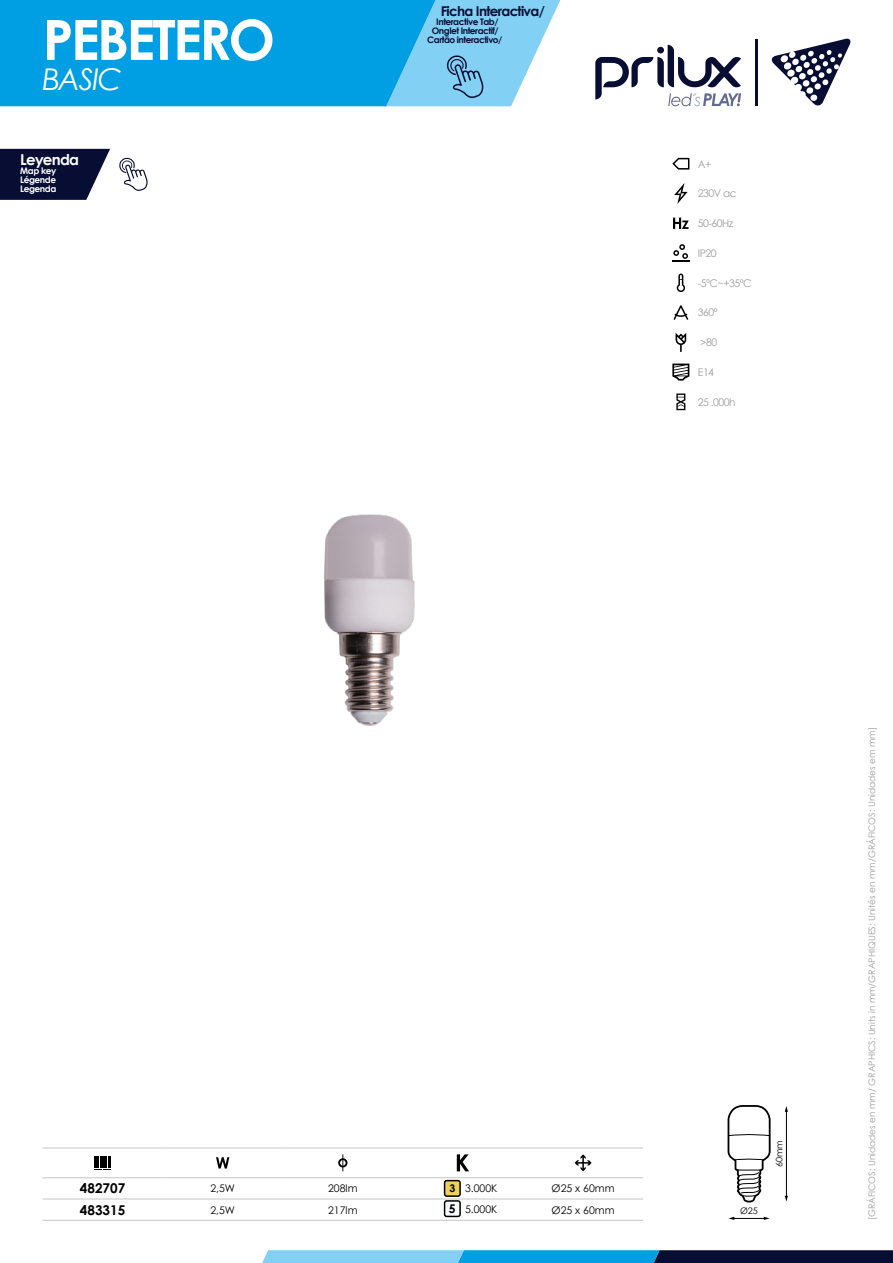
<style>
.page{position:relative;width:893px;height:1263px;background:#fff}
.page>*{position:absolute;margin:0;border:0;box-sizing:border-box;transform-origin:0 0}
.t1{font:700 55.5px "Century Gothic";letter-spacing:-.05em;color:#fff}
.t2{font:italic 30px "Century Gothic";letter-spacing:-.05em;color:#fff}
.t3{font:700 15px "Century Gothic";letter-spacing:-.05em;color:#fff}
.t4{font:700 13.5px "Century Gothic";letter-spacing:-.05em;color:#070d33}
.t5{font:700 13.5px "Century Gothic";color:#000}
.t6{font:10.5px "Century Gothic";color:#000}
.t7{font:10.5px "Century Gothic";letter-spacing:-.05em;color:#9d9d9c}
.t8{font:9px "Century Gothic";color:#9d9d9c}
.t9{font:700 9px/9px "Century Gothic";letter-spacing:-.05em;color:#070d33;text-align:center}
.t10{font:700 9px/9px "Century Gothic";letter-spacing:-.05em;color:#fff;text-align:justify}
.t11{font:9px "Century Gothic";color:#000}
.s1{font-weight:700}
.s2{font-weight:700;font-size:12px}
</style>
<div class="page">
<div style="left:0;top:0;width:386px;height:106px;background:#009fe3"></div>
<svg style="left:262px;top:1250px;width:631px;height:13px;background:#307aa8"></svg>
<hr style="left:755px;top:39px;width:2px;height:67px;background:#070d33">
<svg style="left:771px;top:39px;width:80px;height:67px"></svg>
<svg style="left:595px;top:45px;width:146px;height:61px"></svg>
<svg style="left:0;top:149px;width:110px;height:51px;background:#222749"></svg>
<svg style="left:386px;top:0;width:174px;height:106px;background:#7eccf0"></svg>
<svg style="left:119px;top:157px;width:29px;height:34px"></svg>
<svg style="left:672px;top:158px;width:17px;height:12px"></svg>
<svg style="left:674px;top:183px;width:14px;height:21px"></svg>
<svg style="left:673px;top:218px;width:16px;height:11px"></svg>
<svg style="left:672px;top:244px;width:17px;height:18px"></svg>
<svg style="left:677px;top:274px;width:8px;height:18px"></svg>
<svg style="left:673px;top:305px;width:15px;height:15px"></svg>
<svg style="left:676px;top:333px;width:10px;height:19px"></svg>
<svg style="left:672px;top:364px;width:17px;height:17px"></svg>
<svg style="left:676px;top:393px;width:9px;height:17px"></svg>
<hr style="left:403px;top:1199px;width:60px;height:1px;background:#c6c6c6">
<hr style="left:463px;top:1199px;width:60px;height:1px;background:#c6c6c6">
<hr style="left:403px;top:1220px;width:60px;height:1px;background:#c6c6c6">
<hr style="left:463px;top:1220px;width:60px;height:1px;background:#c6c6c6">
<hr style="left:43px;top:1148px;width:120px;height:1px;background:#c6c6c6">
<hr style="left:163px;top:1148px;width:120px;height:1px;background:#c6c6c6">
<hr style="left:283px;top:1148px;width:120px;height:1px;background:#c6c6c6">
<hr style="left:403px;top:1148px;width:60px;height:1px;background:#c6c6c6">
<hr style="left:463px;top:1148px;width:60px;height:1px;background:#c6c6c6">
<hr style="left:523px;top:1148px;width:120px;height:1px;background:#c6c6c6">
<hr style="left:43px;top:1177px;width:120px;height:1px;background:#c6c6c6">
<hr style="left:163px;top:1177px;width:120px;height:1px;background:#c6c6c6">
<hr style="left:283px;top:1177px;width:120px;height:1px;background:#c6c6c6">
<hr style="left:403px;top:1177px;width:60px;height:1px;background:#c6c6c6">
<hr style="left:463px;top:1177px;width:60px;height:1px;background:#c6c6c6">
<hr style="left:523px;top:1177px;width:120px;height:1px;background:#c6c6c6">
<hr style="left:43px;top:1199px;width:120px;height:1px;background:#c6c6c6">
<hr style="left:163px;top:1199px;width:120px;height:1px;background:#c6c6c6">
<hr style="left:283px;top:1199px;width:120px;height:1px;background:#c6c6c6">
<hr style="left:523px;top:1199px;width:120px;height:1px;background:#c6c6c6">
<hr style="left:43px;top:1220px;width:120px;height:1px;background:#c6c6c6">
<hr style="left:163px;top:1220px;width:120px;height:1px;background:#c6c6c6">
<hr style="left:283px;top:1220px;width:120px;height:1px;background:#c6c6c6">
<hr style="left:523px;top:1220px;width:120px;height:1px;background:#c6c6c6">
<svg style="left:94px;top:1156px;width:17px;height:14px"></svg>
<svg style="left:216px;top:1157px;width:13px;height:11px"></svg>
<svg style="left:338px;top:1154px;width:9px;height:17px"></svg>
<svg style="left:457px;top:1154px;width:12px;height:17px"></svg>
<svg style="left:575px;top:1154px;width:17px;height:17px"></svg>
<div style="left:445px;top:1180px;width:15px;height:16px;background:#efd159;border-radius:2px"></div>
<div style="left:444px;top:1180px;width:17px;height:17px;border:2px solid #000;border-radius:2px"></div>
<div style="left:445px;top:1201px;width:15px;height:15px;background:#f9fcff;border-radius:2px"></div>
<div style="left:444px;top:1200px;width:17px;height:17px;border:2px solid #000;border-radius:2px"></div>
<hr style="left:786px;top:1111px;width:1px;height:86px;background:#000">
<svg style="left:785px;top:1106px;width:3px;height:6px"></svg>
<hr style="left:733px;top:1218px;width:32px;height:1px;background:#000">
<svg style="left:728px;top:1217px;width:6px;height:3px"></svg>
<svg style="left:764px;top:1217px;width:6px;height:3px"></svg>
<svg style="left:727px;top:1105px;width:44px;height:98px"></svg>
<img style="left:324px;top:514px;width:91px;height:212px">
<h1 class="t1" style="left:43px;top:-2px;width:234px">PEBETERO</h1>
<h2 class="t2" style="left:43px;top:58px;width:81px">BASIC</h2>
<h3 class="t3" style="left:20px;top:148px;width:60px">Leyenda</h3>
<p class="t10" style="left:20px;top:166px;width:38px">Map key Légende Legenda</p>
<h3 class="t4" style="left:441px;top:1px;width:106px">Ficha Interactiva/</h3>
<p class="t9" style="left:427px;top:16px;width:77px">Interactive Tab/<br>Onglet Interactif/<br>Cartão interactivo/</p>
<p class="t7" style="left:698px;top:157px;width:15px">A+</p>
<p class="t7" style="left:698px;top:186px;width:40px">230V ac</p>
<p class="t7" style="left:698px;top:216px;width:37px">50-60Hz</p>
<p class="t7" style="left:698px;top:246px;width:20px">IP20</p>
<p class="t7" style="left:698px;top:276px;width:55px">-5ºC~+35ºC</p>
<p class="t7" style="left:698px;top:305px;width:21px">360º</p>
<p class="t7" style="left:700px;top:335px;width:18px">&gt;80</p>
<p class="t7" style="left:698px;top:365px;width:18px">E14</p>
<p class="t7" style="left:698px;top:395px;width:39px">25 .000h</p>
<h3 class="t5" style="left:80px;top:1178px;width:47px">482707</h3>
<p class="t6" style="left:210px;top:1181px;width:26px">2,5W</p>
<p class="t6" style="left:328px;top:1181px;width:31px">208lm</p>
<p class="t6" style="left:449px;top:1181px;width:50px"><span class="s1">3</span> 3.000K</p>
<p class="t6" style="left:552px;top:1181px;width:64px">Ø25 x 60mm</p>
<h3 class="t5" style="left:80px;top:1199px;width:47px">483315</h3>
<p class="t6" style="left:210px;top:1202px;width:26px">2,5W</p>
<p class="t6" style="left:328px;top:1202px;width:31px">217lm</p>
<p class="t6" style="left:449px;top:1201px;width:50px"><span class="s2">5</span> 5.000K</p>
<p class="t6" style="left:552px;top:1202px;width:64px">Ø25 x 60mm</p>
<p class="t11" style="left:740px;top:1205px;width:19px">Ø25</p>
<p class="t11" style="left:773px;top:1167px;width:28px;rotate:-90deg">60mm</p>
<p class="t8" style="left:865px;top:1220px;width:495px;rotate:-90deg">[GRÁFICOS: Unidades en mm/ GRAPHICS: Units in mm/GRAPHIQUES: Unités en mm/GRÁFICOS: Unidades em mm]</p>
</div>
